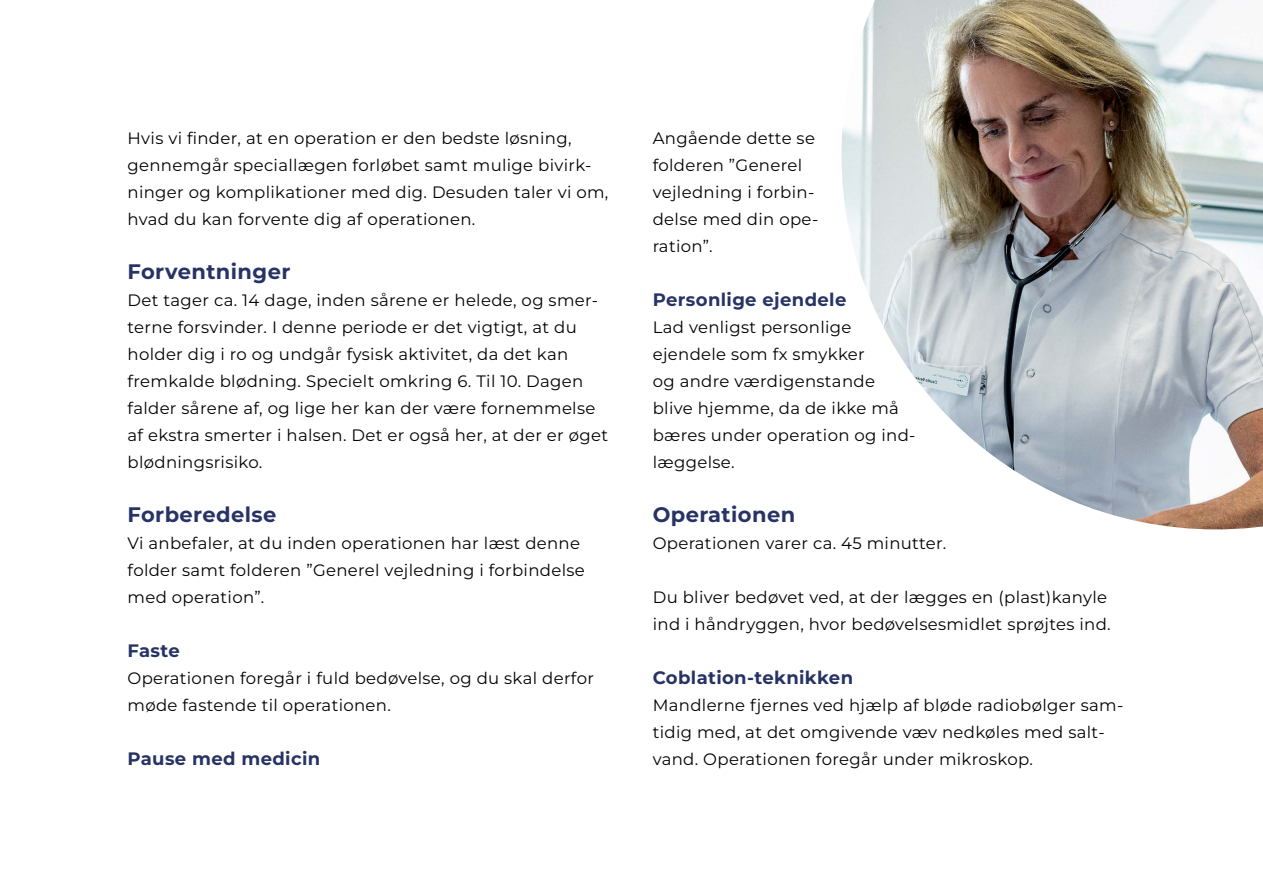
<style>
.page{position:relative;width:1263px;height:893px;background:#fff}
.page>*{position:absolute;margin:0;border:0;box-sizing:border-box;transform-origin:0 0}
.t1{font:700 21px "Montserrat";letter-spacing:.02em;color:#273365}
.t2{font:700 18px "Montserrat";letter-spacing:.02em;color:#273365}
.t3{font:16.5px/27px "Montserrat";letter-spacing:.02em;color:#020203}
</style>
<div class="page">
<img style="left:841px;top:0;width:422px;height:530px">
<p class="t3" style="left:128px;top:124px;width:482px">Hvis vi finder, at en operation er den bedste løsning, gennemgår speciallægen forløbet samt mulige bivirk&shy;ninger og komplikationer med dig. Desuden taler vi om, hvad du kan forvente dig af operationen.</p>
<p class="t1" style="left:128px;top:256px;width:164px">Forventninger</p>
<p class="t3" style="left:128px;top:286px;width:482px">Det tager ca. 14 dage, inden sårene er helede, og smer&shy;terne forsvinder. I denne periode er det vigtigt, at du holder dig i ro og undgår fysisk aktivitet, da det kan fremkalde blødning. Specielt omkring 6. Til 10. Dagen falder sårene af, og lige her kan der være fornemmelse af ekstra smerter i halsen. Det er også her, at der er øget blødningsrisiko.</p>
<p class="t1" style="left:128px;top:499px;width:150px">Forberedelse</p>
<p class="t3" style="left:128px;top:529px;width:459px">Vi anbefaler, at du inden operationen har læst denne folder samt folderen ”Generel vejledning i forbindelse med operation”.</p>
<p class="t2" style="left:128px;top:637px;width:54px">Faste</p>
<p class="t3" style="left:128px;top:664px;width:468px">Operationen foregår i fuld bedøvelse, og du skal derfor møde fastende til operationen.</p>
<p class="t2" style="left:128px;top:745px;width:194px">Pause med medicin</p>
<p class="t3" style="left:653px;top:124px;width:167px">Angående dette se folderen ”Generel vejledning i forbin&shy;delse med din ope&shy;ration”.</p>
<p class="t2" style="left:653px;top:286px;width:195px">Personlige ejendele</p>
<p class="t3" style="left:653px;top:313px;width:264px">Lad venligst personlige ejendele som fx smykker<br>og andre værdigenstande blive hjemme, da de ikke må bæres under operation og ind&shy;læggelse.</p>
<p class="t1" style="left:653px;top:499px;width:144px">Operationen</p>
<p class="t3" style="left:653px;top:529px;width:295px">Operationen varer ca. 45 minutter.</p>
<p class="t3" style="left:653px;top:583px;width:460px">Du bliver bedøvet ved, at der lægges en (plast)kanyle ind i håndryggen, hvor bedøvelsesmidlet sprøjtes ind.</p>
<p class="t2" style="left:653px;top:664px;width:202px">Coblation-teknikken</p>
<p class="t3" style="left:653px;top:691px;width:472px">Mandlerne fjernes ved hjælp af bløde radiobølger sam&shy;tidig med, at det omgivende væv nedkøles med salt&shy;vand. Operationen foregår under mikroskop.</p>
</div>
